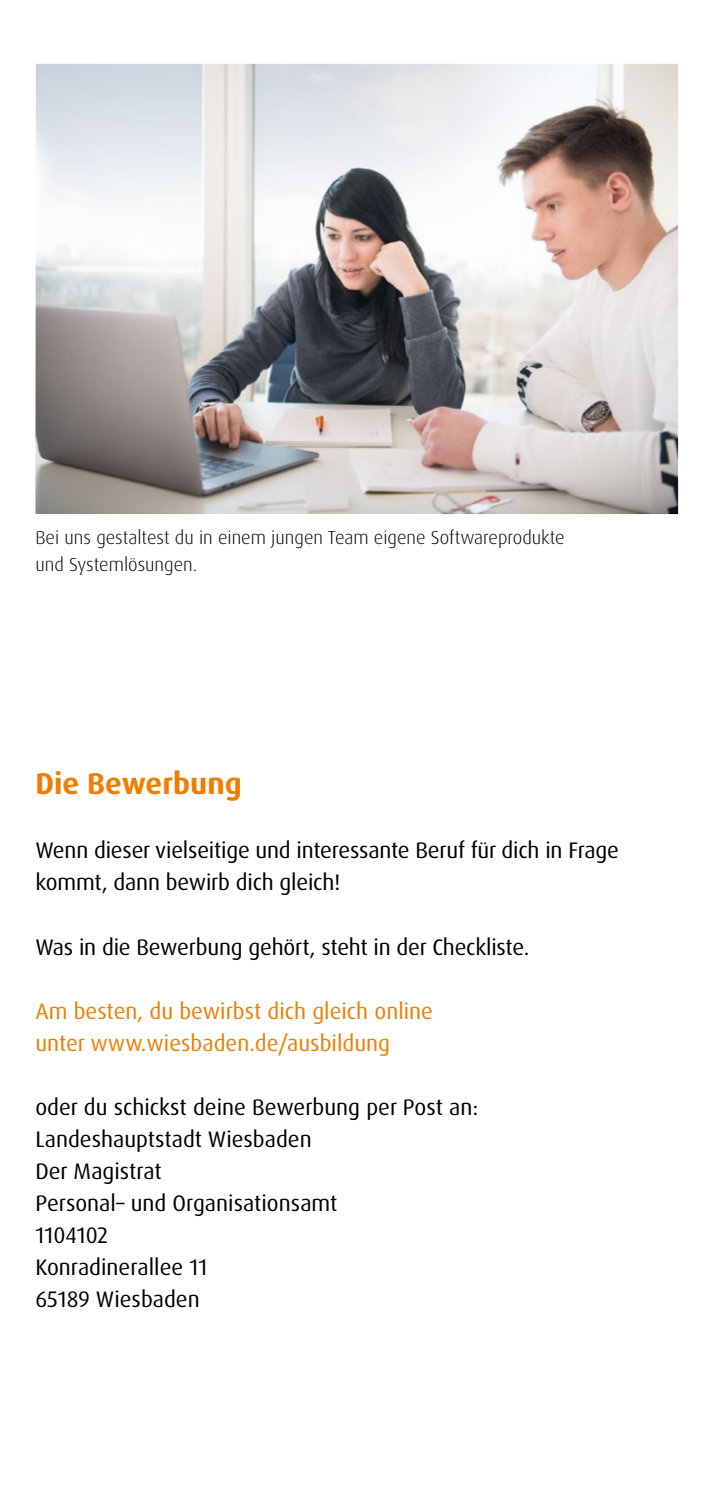
<style>
.page{position:relative;width:723px;height:1489px;background:#fff}
.page>*{position:absolute;margin:0;border:0;box-sizing:border-box;transform-origin:0 0}
.t1{font:700 30px "Dax OT";color:#ef7d00}
.t2{font:22.5px/32px "Dax OT";letter-spacing:-.005em;color:#000}
.t3{font:22.5px/32px "Dax OT";color:#ef7d00}
.t4{font:300 18.75px/27px "Dax OT";color:#000}
</style>
<div class="page">
<img style="left:35px;top:64px;width:643px;height:450px">
<p class="t4" style="left:35px;top:524px;width:531px">Bei uns gestaltest du in einem jungen Team eigene Softwareprodukte und Systemlösungen.</p>
<h1 class="t1" style="left:35px;top:764px;width:208px">Die Bewerbung</h1>
<p class="t2" style="left:35px;top:834px;width:585px">Wenn dieser vielseitige und interessante Beruf für dich in Frage kommt, dann bewirb dich gleich!</p>
<p class="t2" style="left:35px;top:930px;width:495px">Was in die Bewerbung gehört, steht in der Checkliste.</p>
<p class="t3" style="left:35px;top:994px;width:399px">Am besten, du bewirbst dich gleich online unter www.wiesbaden.de/ausbildung</p>
<p class="t2" style="left:35px;top:1090px;width:444px">oder du schickst deine Bewerbung per Post an:<br>Landeshauptstadt Wiesbaden<br>Der Magistrat<br>Personal– und Organisationsamt<br>1104102<br>Konradinerallee 11<br>65189 Wiesbaden</p>
</div>
